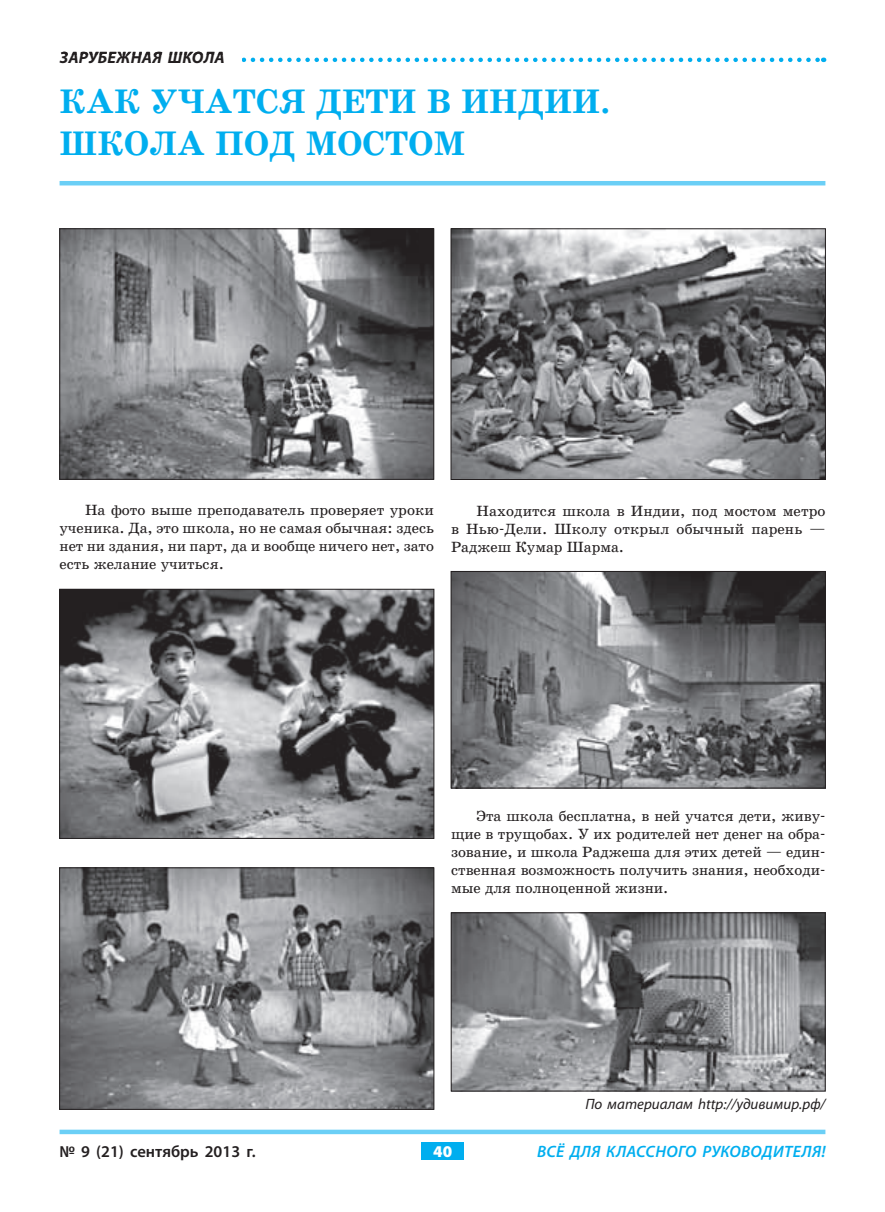
<style>
.page{position:relative;width:885px;height:1212px;background:#fff}
.page>*{position:absolute;margin:0;border:0;box-sizing:border-box;transform-origin:0 0}
.t1{font:700 34.5px/41.4px "School Book C";color:#00aeef}
.t2{font:italic 600 16.5px "Myriad Pro";letter-spacing:.02em;color:#00aeef}
.t3{font:600 16.5px "Myriad Pro";color:#231f20}
.t4{font:italic 700 16.5px "Myriad Pro";letter-spacing:.02em;color:#231f20}
.t5{font:900 16.5px "Myriad Pro";color:#fff}
.t6{font:15px/18px "School Book C";color:#231f20;text-align:justify}
.t7{font:italic 15px "Myriad Pro";color:#231f20}
</style>
<div class="page">
<div style="left:421px;top:1142px;width:42px;height:17px;background:#00aeef"></div>
<hr style="left:60px;top:1130px;width:765px;height:4px;background:#6bcff6">
<svg style="left:242px;top:58px;width:582px;height:4px"></svg>
<hr style="left:60px;top:181px;width:765px;height:4px;background:#6bcff6">
<img style="left:62px;top:231px;width:370px;height:246px">
<div style="left:60px;top:229px;width:374px;height:250px;border:1px solid #231f20"></div>
<img style="left:61px;top:591px;width:371px;height:245px">
<div style="left:59px;top:589px;width:375px;height:249px;border:1px solid #231f20"></div>
<img style="left:61px;top:870px;width:371px;height:237px">
<div style="left:59px;top:868px;width:375px;height:241px;border:1px solid #231f20"></div>
<img style="left:453px;top:231px;width:370px;height:247px">
<div style="left:451px;top:229px;width:374px;height:251px;border:1px solid #231f20"></div>
<img style="left:453px;top:573px;width:370px;height:213px">
<div style="left:451px;top:571px;width:374px;height:217px;border:1px solid #231f20"></div>
<img style="left:453px;top:914px;width:370px;height:175px">
<div style="left:451px;top:912px;width:374px;height:179px;border:1px solid #231f20"></div>
<p class="t4" style="left:60px;top:52px;width:166px">ЗАРУБЕЖНАЯ ШКОЛА</p>
<h1 class="t1" style="left:60px;top:84px;width:552px">КАК УЧАТСЯ ДЕТИ В ИНДИИ.<br>ШКОЛА ПОД МОСТОМ</h1>
<p class="t6" style="left:60px;top:502px;width:376px;text-indent:26px">На фото выше преподаватель проверяет уроки ученика. Да, это школа, но не самая обычная: здесь нет ни здания, ни парт, да и вообще ничего нет, зато есть желание учиться.</p>
<p class="t6" style="left:451px;top:503px;width:376px;text-indent:26px">Находится школа в Индии, под мостом метро в Нью-Дели. Школу открыл обычный парень — Раджеш Кумар Шарма.</p>
<p class="t6" style="left:451px;top:808px;width:376px;text-indent:26px">Эта школа бесплатна, в ней учатся дети, живу&shy;щие в трущобах. У их родителей нет денег на обра&shy;зование, и школа Раджеша для этих детей — един&shy;ственная возможность получить знания, необходи&shy;мые для полноценной жизни.</p>
<p class="t7" style="left:585px;top:1098px;width:241px">По материалам http://удивимир.рф/</p>
<p class="t3" style="left:60px;top:1145px;width:197px">№ 9 (21) сентябрь 2013 г.</p>
<p class="t5" style="left:433px;top:1145px;width:21px">40</p>
<p class="t2" style="left:537px;top:1145px;width:290px">ВСЁ ДЛЯ КЛАССНОГО РУКОВОДИТЕЛЯ!</p>
</div>
